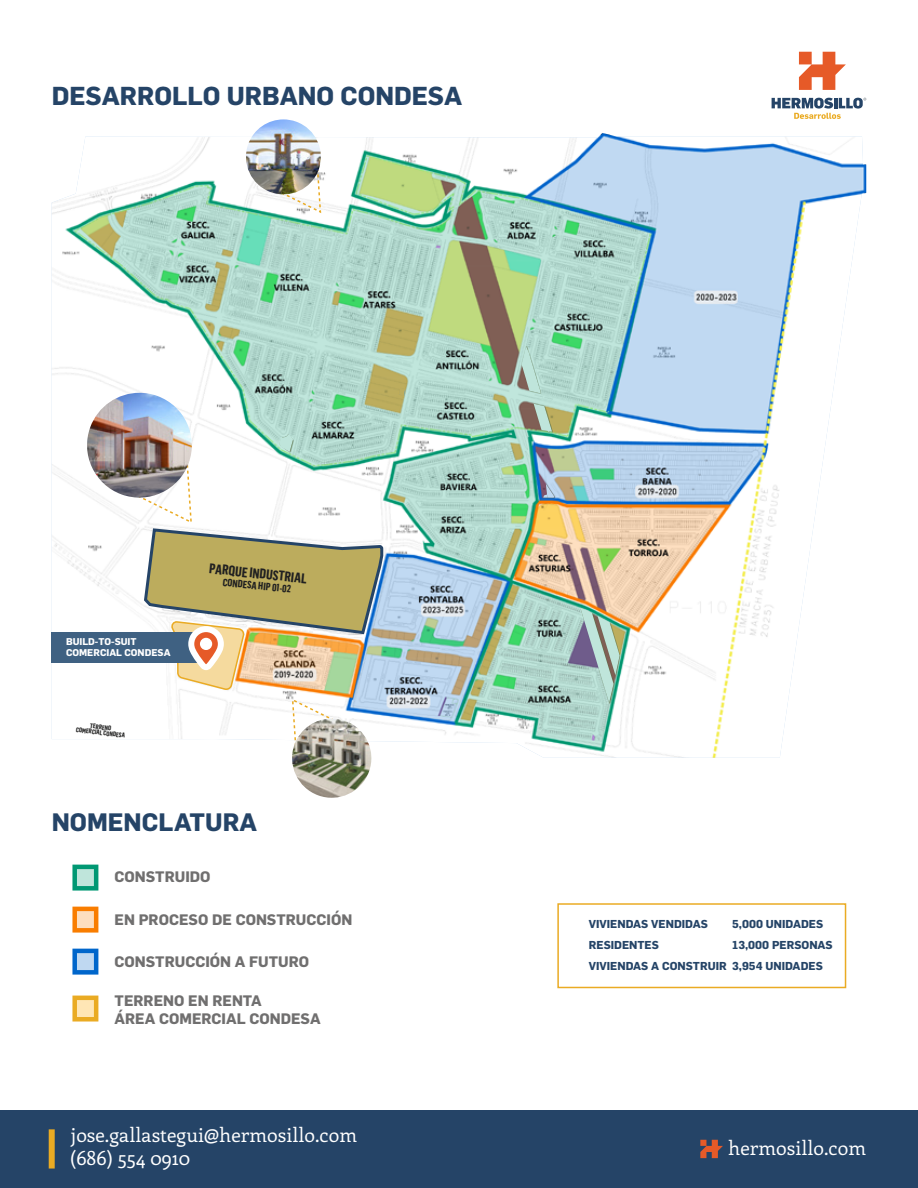
<style>
.page{position:relative;width:918px;height:1188px;background:#fff}
.page>*{position:absolute;margin:0;border:0;box-sizing:border-box;transform-origin:0 0}
.t1{font:700 25.5px "Flama";color:#254467}
.t2{font:700 24.75px "Flama";color:#254467}
.t3{font:19.5px/23.2px "Enriqueta";color:#fff}
.t4{font:700 14.85px/17.9px "Flama";color:#706f6f}
.t5{font:700 13.65px "Flama Condensed";color:#212121}
.t6{font:700 11.25px/21px "Flama";color:#254467}
.t7{font:700 10.35px "Flama Condensed";color:#212121}
.t8{font:700 9.6px/11.6px "Flama";color:#fff}
.t9{font:700 6.6px/5.4px "Flama Condensed";color:#212121;text-align:center}
</style>
<div class="page">
<img style="left:52px;top:133px;width:814px;height:625px">
<svg style="left:799px;top:52px;width:47px;height:38px"></svg>
<svg style="left:772px;top:98px;width:94px;height:21px"></svg>
<div style="left:0;top:1110px;width:918px;height:78px;background:#254467"></div>
<svg style="left:700px;top:1140px;width:23px;height:18px"></svg>
<div style="left:49px;top:1129px;width:6px;height:40px;background:#eaab23"></div>
<svg style="left:72px;top:865px;width:26px;height:26px"></svg>
<svg style="left:72px;top:907px;width:26px;height:26px"></svg>
<svg style="left:72px;top:949px;width:26px;height:26px"></svg>
<svg style="left:72px;top:996px;width:26px;height:26px"></svg>
<div style="left:557px;top:903px;width:289px;height:85px;background:#fff;border:2px solid #eaab23"></div>
<div style="left:52px;top:632px;width:154px;height:30px;background:#3f6182"></div>
<img style="left:80px;top:393px;width:119px;height:107px">
<svg style="left:269px;top:195px;width:53px;height:19px"></svg>
<img style="left:241px;top:119px;width:85px;height:76px">
<svg style="left:291px;top:697px;width:56px;height:21px"></svg>
<img style="left:287px;top:718px;width:89px;height:80px">
<svg style="left:399px;top:388px;width:6px;height:8px"></svg>
<svg style="left:120px;top:434px;width:265px;height:256px"></svg>
<svg style="left:522px;top:346px;width:19px;height:47px"></svg>
<svg style="left:534px;top:404px;width:18px;height:28px"></svg>
<svg style="left:543px;top:484px;width:11px;height:14px"></svg>
<svg style="left:580px;top:608px;width:40px;height:95px;background:#a2bab0"></svg>
<h1 class="t1" style="left:52px;top:81px;width:412px">DESARROLLO URBANO CONDESA</h1>
<p class="t8" style="left:66px;top:635px;width:106px">BUILD-TO-SUIT<br>COMERCIAL CONDESA</p>
<p class="t9" style="left:77px;top:721px;width:51px;rotate:7deg">TERRENO<br>COMERCIAL CONDESA</p>
<p class="t5" style="left:210px;top:560px;width:99px;rotate:6deg">PARQUE INDUSTRIAL</p>
<p class="t7" style="left:224px;top:576px;width:70px;rotate:6deg">CONDESA HIP 01-02</p>
<h2 class="t2" style="left:52px;top:807px;width:207px">NOMENCLATURA</h2>
<p class="t4" style="left:115px;top:868px;width:97px">CONSTRUIDO</p>
<p class="t4" style="left:115px;top:911px;width:239px">EN PROCESO DE CONSTRUCCIÓN</p>
<p class="t4" style="left:115px;top:953px;width:196px">CONSTRUCCIÓN A FUTURO</p>
<p class="t4" style="left:115px;top:991px;width:208px">TERRENO EN RENTA<br>ÁREA COMERCIAL CONDESA</p>
<h3 class="t3" style="left:70px;top:1122px;width:288px">jose.gallastegui@hermosillo.com (686) 554 0910</h3>
<p class="t6" style="left:589px;top:914px;width:121px">VIVIENDAS VENDIDAS</p>
<p class="t6" style="left:732px;top:914px;width:93px">5,000 UNIDADES</p>
<p class="t6" style="left:589px;top:935px;width:72px">RESIDENTES</p>
<p class="t6" style="left:589px;top:935px;width:245px;text-indent:143px">13,000 PERSONAS<br>VIVIENDAS A CONSTRUIR 3,954 UNIDADES</p>
<h3 class="t3" style="left:728px;top:1135px;width:140px">hermosillo.com</h3>
</div>
